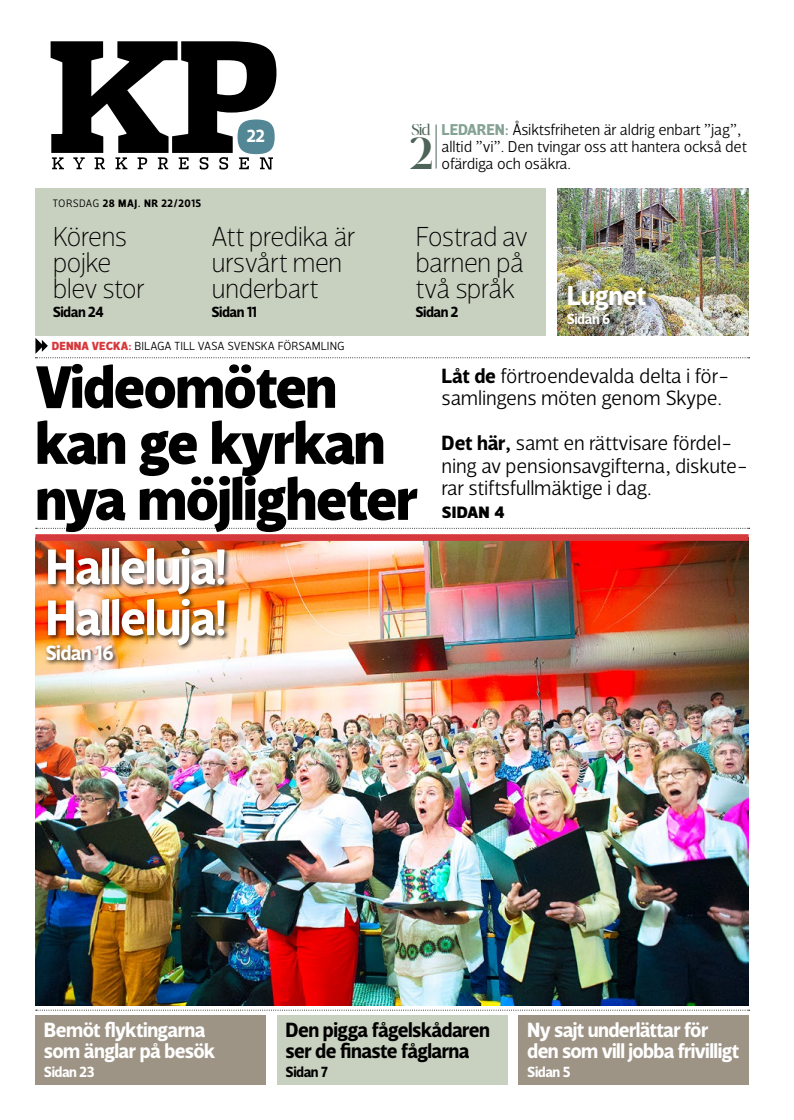
<style>
.page{position:relative;width:794px;height:1120px;background:#fff}
.page>*{position:absolute;margin:0;border:0;box-sizing:border-box;transform-origin:0 0}
.t1{font:900 61px/56px "Velino Sans";letter-spacing:-.02em;color:#000}
.t2{font:700 51px/51px "Velino Sans";letter-spacing:-.04em;color:#fff}
.t3{font:700 46px "Velino Display";color:#4e6458}
.t4{font:100 28px/26px "Velino Sans";letter-spacing:-.035em;color:#000}
.t5{font:700 28px "Velino Sans";color:#fff}
.t6{font:300 21px/22.5px "Velino Sans";letter-spacing:-.01em;color:#000}
.t7{font:700 21px/21px "Velino Sans";letter-spacing:-.035em;color:#fff}
.t8{font:700 21px/21px "Velino Sans";letter-spacing:-.03em;color:#000}
.t9{font:700 18px "Velino Sans";color:#fff}
.t10{font:300 16px/17px "Velino Sans";letter-spacing:-.01em;color:#000}
.t11{font:16px "Velino Display";color:#4e6458}
.t12{font:700 15px "Velino Sans";color:#000}
.t13{font:700 15px "Velino Sans";color:#fff}
.t14{font:300 12px "Velino Sans";letter-spacing:.01em;color:#000}
.t15{font:700 11px "Velino Sans";letter-spacing:.04em;color:#000}
.s1{font-weight:300}
.s2{font-weight:900;color:#d6393c}
.s3{font-weight:700;color:#85a294}
.s4{font-weight:700}
</style>
<div class="page">
<svg style="left:51px;top:41px;width:225px;height:129px"></svg>
<svg style="left:36px;top:1010px;width:713px;height:1px"></svg>
<div style="left:35px;top:1015px;width:231px;height:70px;background:#9e9486"></div>
<div style="left:519px;top:1015px;width:230px;height:70px;background:#9e9486"></div>
<div style="left:277px;top:1015px;width:230px;height:70px;background:#c8d0bf"></div>
<img style="left:35px;top:541px;width:713px;height:464px">
<div style="left:35px;top:534px;width:713px;height:7px;background:#d6393c"></div>
<svg style="left:36px;top:528px;width:713px;height:1px"></svg>
<div style="left:45px;top:545px;width:186px;height:120px;background:#000;opacity:.75"></div>
<img style="left:557px;top:188px;width:191px;height:147px">
<div style="left:35px;top:188px;width:511px;height:147px;background:#c8d0bf"></div>
<div style="left:570px;top:284px;width:84px;height:43px;background:#000;opacity:.5"></div>
<hr style="left:436px;top:125px;width:1px;height:43px;background:#4e6458">
<svg style="left:35px;top:338px;width:714px;height:20px"></svg>
<p class="t9" style="left:247px;top:125px;width:20px">22</p>
<p class="t15" style="left:53px;top:197px;width:150px"><span class="s1">TORSDAG</span> 28 MAJ. NR 22/2015</p>
<h3 class="t4" style="left:53px;top:224px;width:93px">Körens pojke blev stor</h3>
<p class="t12" style="left:53px;top:303px;width:53px">Sidan 24</p>
<h3 class="t4" style="left:211px;top:224px;width:145px">Att predika är ursvårt men underbart</h3>
<p class="t12" style="left:211px;top:303px;width:47px">Sidan 11</p>
<p class="t14" style="left:52px;top:339px;width:294px"><span class="s2">DENNA VECKA:</span> BILAGA TILL VASA SVENSKA FÖRSAMLING</p>
<p class="t11" style="left:411px;top:120px;width:21px">Sid</p>
<h3 class="t3" style="left:409px;top:125px;width:27px">2</h3>
<p class="t10" style="left:441px;top:121px;width:307px"><span class="s3">LEDAREN:</span> Åsiktsfriheten är aldrig enbart ”jag”, alltid ”vi”. Den tvingar oss att hantera också det ofärdiga och osäkra.</p>
<h3 class="t4" style="left:415px;top:224px;width:114px">Fostrad av barnen på två språk</h3>
<p class="t12" style="left:415px;top:303px;width:45px">Sidan 2</p>
<h3 class="t5" style="left:567px;top:278px;width:81px">Lugnet</h3>
<p class="t13" style="left:567px;top:310px;width:45px">Sidan 6</p>
<h1 class="t1" style="left:35px;top:360px;width:384px">Videomöten kan ge kyrkan nya möjligheter</h1>
<h2 class="t2" style="left:45px;top:542px;width:183px">Halleluja!<br>Halleluja!</h2>
<p class="t7" style="left:45px;top:643px;width:70px">Sidan 16</p>
<p class="t6" style="left:441px;top:365px;width:289px"><span class="s4">Låt de</span> förtroendevalda delta i för&shy;samlingens möten genom Skype.</p>
<p class="t6" style="left:441px;top:432px;width:308px"><span class="s4">Det här,</span> samt en rättvisare fördel&shy;ning av pensionsavgifterna, diskute&shy;rar stiftsfullmäktige i dag.</p>
<p class="t8" style="left:441px;top:500px;width:65px">Sidan 4</p>
<p class="t7" style="left:44px;top:1019px;width:173px">Bemöt flyktingarna som änglar på besök</p>
<p class="t13" style="left:44px;top:1062px;width:52px">Sidan 23</p>
<p class="t8" style="left:286px;top:1019px;width:206px">Den pigga fågelskådaren ser de finaste fåglarna</p>
<p class="t12" style="left:286px;top:1062px;width:44px">Sidan 7</p>
<p class="t7" style="left:527px;top:1019px;width:213px">Ny sajt underlättar för den som vill jobba frivilligt</p>
<p class="t13" style="left:527px;top:1062px;width:45px">Sidan 5</p>
</div>
